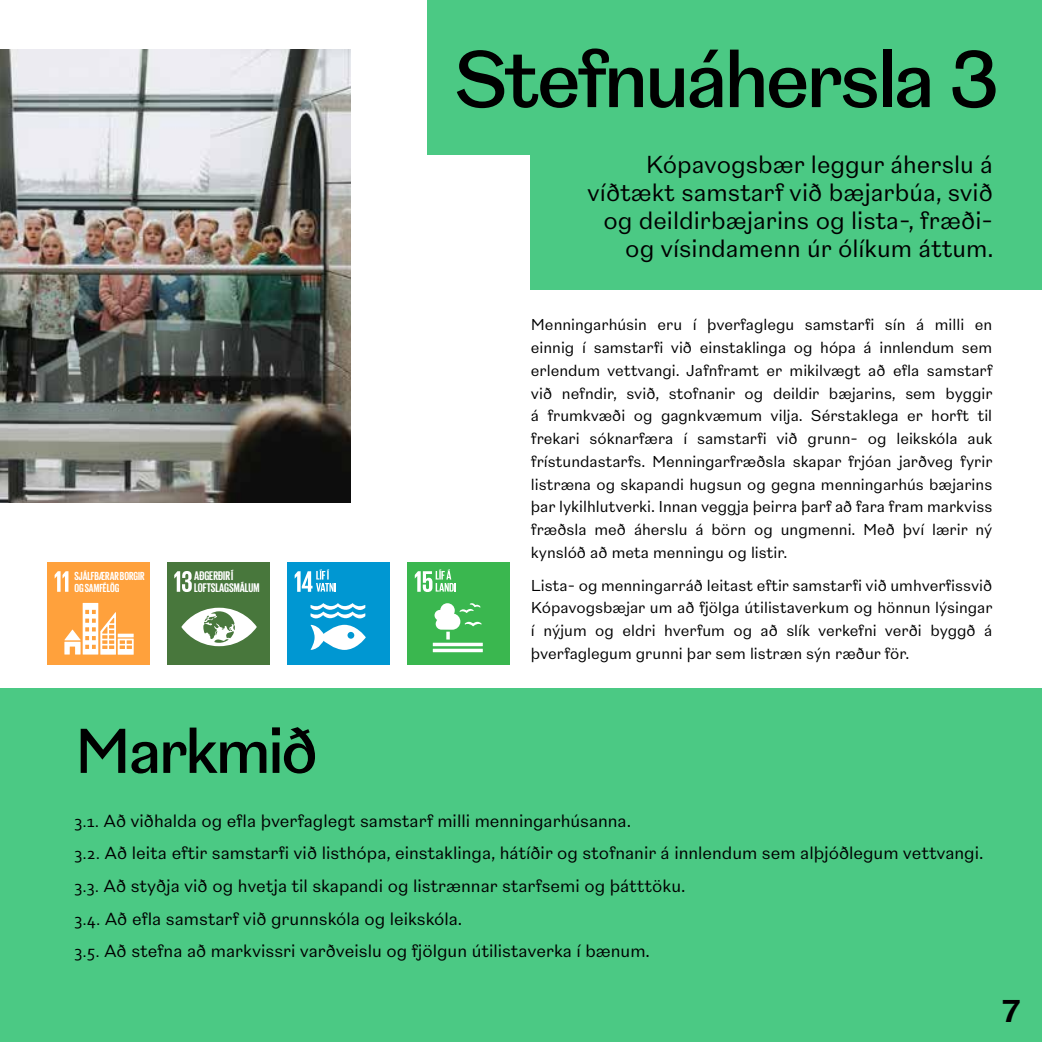
<style>
.page{position:relative;width:1042px;height:1042px;background:#fff}
.page>*{position:absolute;margin:0;border:0;box-sizing:border-box;transform-origin:0 0}
.t1{font:500 79.98px "New Reason";letter-spacing:-.055em;color:#000}
.t2{font:500 63px "New Reason";letter-spacing:-.05em;color:#000}
.t3{font:600 31.5px "New Reason";color:#000}
.t4{font:24.5px/28px "New Reason";color:#000;text-align:right}
.t5{font:17.5px/32.7px "New Reason";color:#000}
.t6{font:15.75px/22.8px "New Reason";color:#000;text-align:justify}
.t7{font:700 12.78px/12.1px "Giorgio Sans";color:#fff}
.t8{font:700 11.9px/12.1px "Giorgio Sans";color:#fff}
.s1{font-family:"Corbel"}
</style>
<div class="page">
<img style="left:0;top:50px;width:350px;height:452px">
<div style="left:531px;top:0;width:511px;height:290px;background:#4bc984"></div>
<div style="left:0;top:689px;width:1042px;height:353px;background:#4bc984"></div>
<div style="left:428px;top:0;width:552px;height:154px;background:#4bc984"></div>
<div style="left:47px;top:563px;width:102px;height:102px;background:#ffa13c"></div>
<svg style="left:55px;top:571px;width:13px;height:21px"></svg>
<svg style="left:64px;top:603px;width:70px;height:52px"></svg>
<div style="left:167px;top:563px;width:102px;height:102px;background:#48773c"></div>
<svg style="left:174px;top:571px;width:18px;height:21px"></svg>
<svg style="left:181px;top:608px;width:76px;height:38px"></svg>
<div style="left:287px;top:563px;width:102px;height:102px;background:#0097d2"></div>
<svg style="left:310px;top:603px;width:56px;height:47px"></svg>
<svg style="left:295px;top:569px;width:41px;height:23px"></svg>
<div style="left:407px;top:563px;width:102px;height:102px;background:#3ab74f"></div>
<hr style="left:433px;top:643px;width:50px;height:3px;background:#fff">
<hr style="left:433px;top:649px;width:50px;height:3px;background:#fff">
<svg style="left:434px;top:603px;width:47px;height:36px"></svg>
<svg style="left:415px;top:569px;width:41px;height:23px"></svg>
<h1 class="t1" style="left:453px;top:32px;width:548px">Stefnuáhersla 3</h1>
<p class="t8" style="left:74px;top:569px;width:72px">SJÁLFBÆRAR BORGIR<br>OG SAMFÉLÖG</p>
<p class="t7" style="left:194px;top:569px;width:67px">AÐGERÐIR Í<br>LOFTSLAGSMÁLUM</p>
<h2 class="t2" style="left:74px;top:714px;width:245px">Markmið</h2>
<h3 class="t4" style="left:587px;top:151px;width:408px">Kópavogsbær leggur áherslu á víðtækt samstarf við bæjarbúa, svið og deildirbæjarins og lista-, fræði&shy;og vísindamenn úr ólíkum áttum.</h3>
<p class="t6" style="left:531px;top:314px;width:463px">Menningarhúsin eru í þverfaglegu samstarfi sín á milli en einnig í samstarfi við einstaklinga og hópa á innlendum sem erlendum vettvangi. Jafnframt er mikilvægt að efla samstarf við nefndir, svið, stofnanir og deildir bæjarins, sem byggir á frumkvæði og gagnkvæmum vilja. Sérstaklega er horft til frekari sóknarfæra í samstarfi við grunn- og leikskóla auk frístundastarfs. Menningarfræðsla skapar frjóan jarðveg fyrir listræna og skapandi hugsun og gegna menningarhús bæjarins þar lykilhlutverki. Innan veggja þeirra þarf að fara fram markviss fræðsla með áherslu á börn og ungmenni. Með því lærir ný kynslóð að meta menningu og listir.</p>
<p class="t6" style="left:531px;top:574px;width:463px">Lista- og menningarráð leitast eftir samstarfi við umhverfissvið Kópavogsbæjar um að fjölga útilistaverkum og hönnun lýsingar í nýjum og eldri hverfum og að slík verkefni verði byggð á þverfaglegum grunni þar sem listræn sýn ræður för.</p>
<p class="t5" style="left:74px;top:805px;width:910px"><span class="s1">3.1.</span> Að viðhalda og efla þverfaglegt samstarf milli menningarhúsanna.<br><span class="s1">3.2.</span> Að leita eftir samstarfi við listhópa, einstaklinga, hátíðir og stofnanir á innlendum sem alþjóðlegum vettvangi.<br><span class="s1">3.3.</span> Að styðja við og hvetja til skapandi og listrænnar starfsemi og þátttöku.<br><span class="s1">3.4.</span> Að efla samstarf við grunnskóla og leikskóla.<br><span class="s1">3.5.</span> Að stefna að markvissri varðveislu og fjölgun útilistaverka í bænum.</p>
<h3 class="t3" style="left:1002px;top:992px;width:20px">7</h3>
</div>
